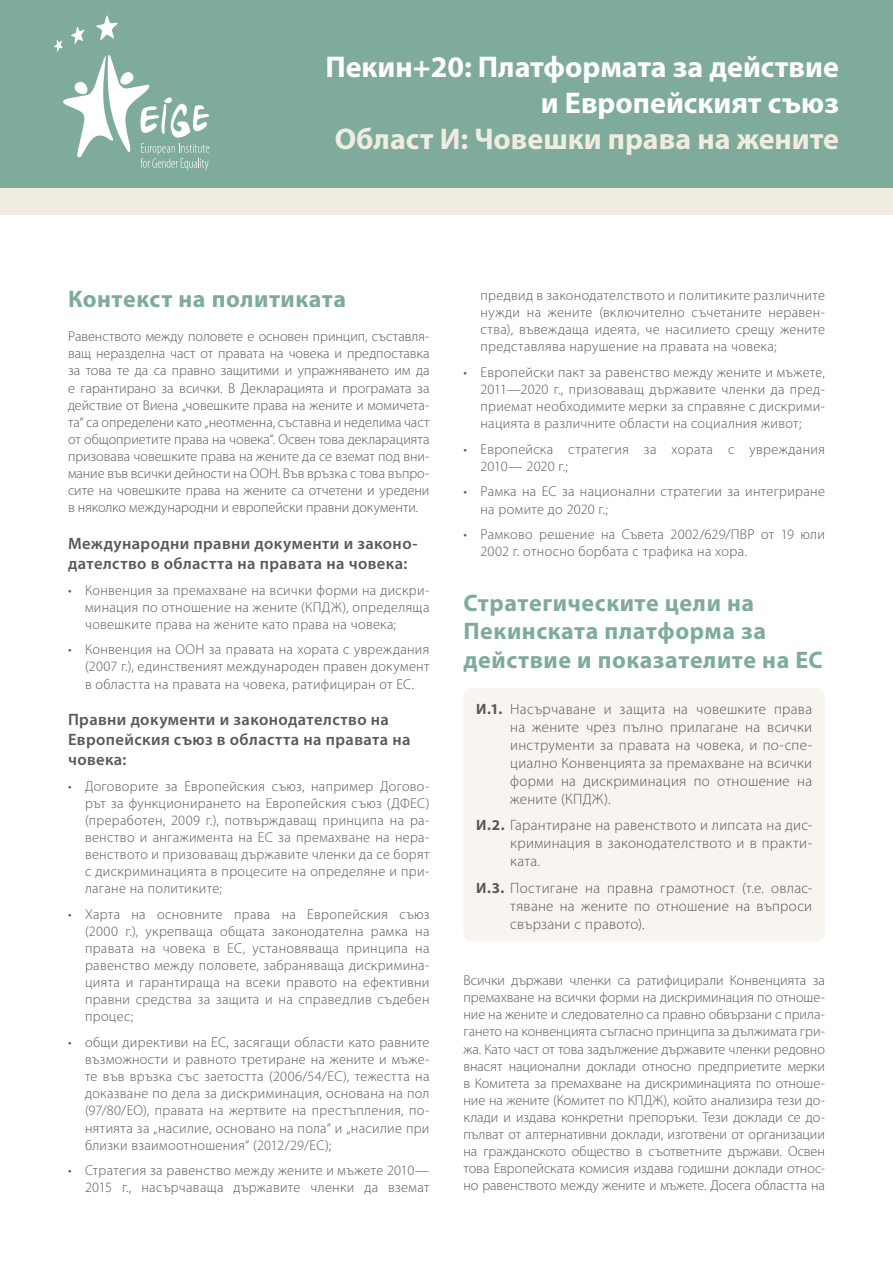
<style>
.page{position:relative;width:893px;height:1263px;background:#fff}
.page>*{position:absolute;margin:0;border:0;box-sizing:border-box;transform-origin:0 0}
.Main_1{font:700 30px/36px "Myriad Pro";color:#fff;text-align:right}
.Main_2{font:700 30px "Myriad Pro";color:#f1ece2}
.Title_1{font:700 24px/28.8px "Myriad Pro";letter-spacing:.025em;color:#7eab9b}
.Subtitle{font:600 16.5px/19.8px "Myriad Pro";letter-spacing:.025em;color:#57585a}
.t1{font:300 15px/18px "Myriad Pro";letter-spacing:.02em;color:#57585a;text-align:justify}
.Body_Text{font:300 14.25px/17.1px "Myriad Pro";letter-spacing:.02em;color:#57585a;text-align:justify}
.s1{font-weight:700}
</style>
<div class="page">
<div style="left:0;top:0;width:893px;height:215px;background:#f1ece2"></div>
<div style="left:0;top:0;width:893px;height:187px;background:#7eab9b"></div>
<div style="left:463px;top:688px;width:362px;height:253px;background:#f8f5f0;border-radius:9px"></div>
<svg style="left:54px;top:15px;width:155px;height:156px"></svg>
<p class="Main_1" style="left:325px;top:49px;width:515px">Пекин+20: Платформата за действие и Европейският съюз</p>
<p class="Main_2" style="left:335px;top:122px;width:506px">Област И: Човешки права на жените</p>
<p class="Title_1" style="left:68px;top:285px;width:280px">Контекст на политиката</p>
<p class="Body_Text" style="left:68px;top:328px;width:363px">Равенството между половете е основен принцип, съставля‑ ващ неразделна част от правата на човека и предпоставка за това те да са правно защитими и упражняването им да е гарантирано за всички. В Декларацията и програмата за действие от Виена „човешките права на жените и момичета‑ та“ са определени като „неотменна, съставна и неделима част от общоприетите права на човека“. Освен това декларацията призовава човешките права на жените да се вземат под вни‑ мание във всички дейности на ООН. Във връзка с това въпро‑ сите на човешките права на жените са отчетени и уредени в няколко международни и европейски правни документи.</p>
<p class="Subtitle" style="left:68px;top:534px;width:351px">Международни правни документи и законо&shy;дателство в областта на правата на човека:</p>
<p class="Body_Text" style="left:85px;top:581px;width:346px;text-indent:-17px">• Конвенция за премахване на всички форми на дискри‑ минация по отношение на жените (КПДЖ), определяща човешките права на жените като права на човека;</p>
<p class="Body_Text" style="left:85px;top:641px;width:346px;text-indent:-17px">• Конвенция на ООН за правата на хората с увреждания (2007 г.), единственият международен правен документ в областта на правата на човека, ратифициран от ЕС.</p>
<p class="Subtitle" style="left:68px;top:710px;width:344px">Правни документи и законодателство на<br>Европейския съюз в областта на правата на човека:</p>
<p class="Body_Text" style="left:85px;top:777px;width:346px;text-indent:-17px">• Договорите за Европейския съюз, например Догово‑ рът за функционирането на Европейския съюз (ДФЕС) (преработен, 2009 г.), потвърждаващ принципа на ра‑ венство и ангажимента на ЕС за премахване на нера‑ венството и призоваващ държавите членки да се борят с дискриминацията в процесите на определяне и при‑ лагане на политиките;</p>
<p class="Body_Text" style="left:85px;top:906px;width:346px;text-indent:-17px">• Харта на основните права на Европейския съюз (2000 г.), укрепваща общата законодателна рамка на правата на човека в ЕС, установяваща принципа на равенство между половете, забраняваща дискримина‑ цията и гарантираща на всеки правото на ефективни правни средства за защита и на справедлив съдебен процес;</p>
<p class="Body_Text" style="left:85px;top:1034px;width:346px;text-indent:-17px">• общи директиви на ЕС, засягащи области като равните възможности и равното третиране на жените и мъже‑ те във връзка със заетостта (2006/54/EС), тежестта на доказване по дела за дискриминация, основана на пол (97/80/EО), правата на жертвите на престъпления, по‑ нятията за „насилие, основано на пола“ и „насилие при близки взаимоотношения“ (2012/29/EС);</p>
<p class="Body_Text" style="left:68px;top:1162px;width:363px;text-align:right">• Стратегия за равенство между жените и мъжете 2010—<br>2015 г., насърчаваща държавите членки да вземат</p>
<p class="Body_Text" style="left:480px;top:287px;width:346px">предвид в законодателството и политиките различните нужди на жените (включително съчетаните неравен‑ ства), въвеждаща идеята, че насилието срещу жените представлява нарушение на правата на човека;</p>
<p class="Body_Text" style="left:480px;top:364px;width:346px;text-indent:-17px">• Европейски пакт за равенство между жените и мъжете, 2011—2020 г., призоваващ държавите членки да пред‑ приемат необходимите мерки за справяне с дискрими‑ нацията в различните области на социалния живот;</p>
<p class="Body_Text" style="left:480px;top:441px;width:346px;text-indent:-17px">• Европейска стратегия за хората с увреждания<br>2010— 2020 г.;</p>
<p class="Body_Text" style="left:480px;top:483px;width:346px;text-indent:-17px">• Рамка на ЕС за национални стратегии за интегриране на ромите до 2020 г.;</p>
<p class="Body_Text" style="left:480px;top:526px;width:346px;text-indent:-17px">• Рамково решение на Съвета 2002/629/ПВР от 19 юли<br>2002 г. относно борбата с трафика на хора.</p>
<p class="Title_1" style="left:463px;top:588px;width:361px">Стратегическите цели на<br>Пекинската платформа за действие и показателите на ЕС</p>
<p class="t1" style="left:510px;top:700px;width:303px;text-indent:-34px"><span class="s1">И.1.</span> Насърчаване и защита на човешките права на жените чрез пълно прилагане на всички инструменти за правата на човека, и по‑спе‑ циално Конвенцията за премахване на всички форми на дискриминация по отношение на жените (КПДЖ).</p>
<p class="t1" style="left:510px;top:816px;width:303px;text-indent:-34px"><span class="s1">И.2.</span> Гарантиране на равенството и липсата на дис‑ криминация в законодателството и в практи‑ ката.</p>
<p class="t1" style="left:510px;top:879px;width:303px;text-indent:-34px"><span class="s1">И.3.</span> Постигане на правна грамотност (т.е. овлас‑ тяване на жените по отношение на въпроси свързани с правото).</p>
<p class="Body_Text" style="left:463px;top:972px;width:363px">Всички държави членки са ратифицирали Конвенцията за премахване на всички форми на дискриминация по отноше‑ ние на жените и следователно са правно обвързани с прила‑ гането на конвенцията съгласно принципа за дължимата гри‑ жа. Като част от това задължение държавите членки редовно внасят национални доклади относно предприетите мерки в Комитета за премахване на дискриминацията по отноше‑ ние на жените (Комитет по КПДЖ), който анализира тези до‑ клади и издава конкретни препоръки. Тези доклади се до‑ пълват от алтернативни доклади, изготвени от организации на гражданското общество в съответните държави. Освен това Европейската комисия издава годишни доклади относ‑ но равенството между жените и мъжете. Досега областта на</p>
</div>
